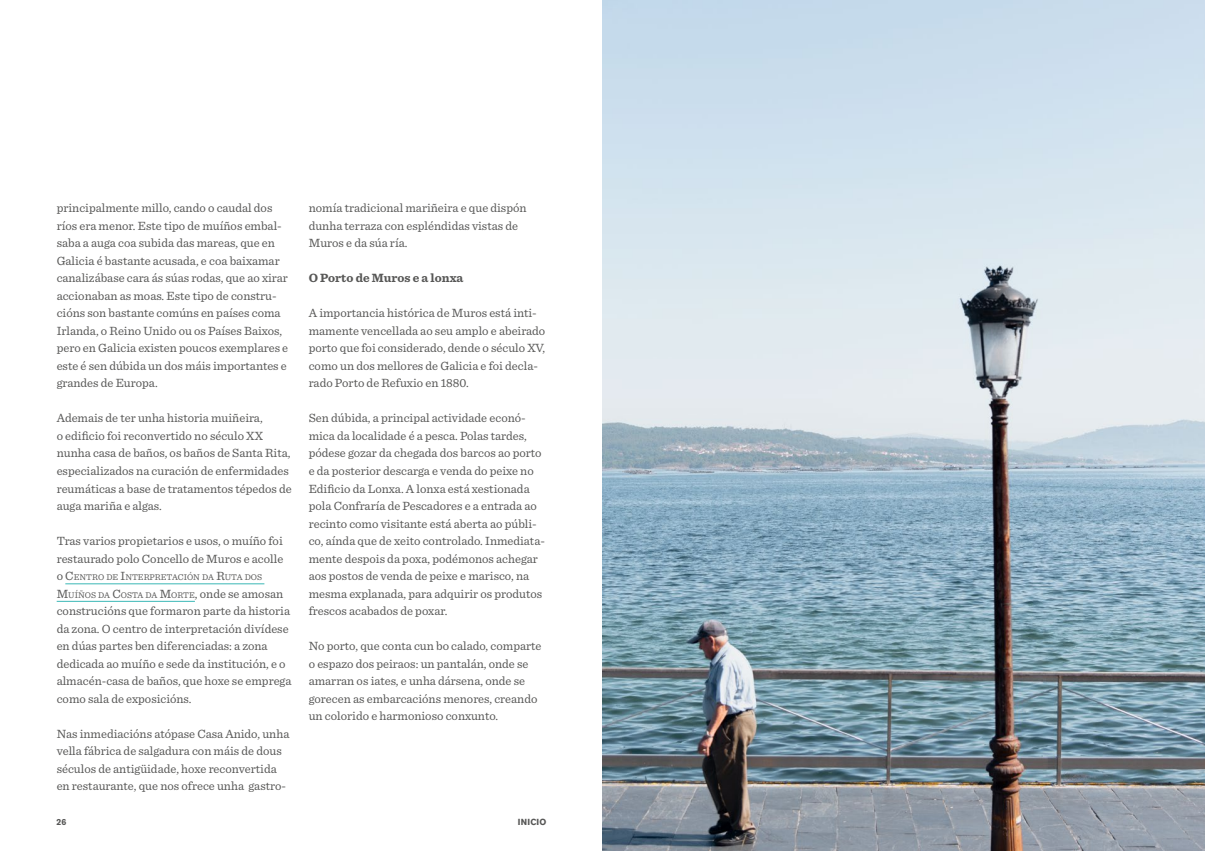
<style>
.page{position:relative;width:1205px;height:851px;background:#fff}
.page>*{position:absolute;margin:0;border:0;box-sizing:border-box;transform-origin:0 0}
.t1{font:12.5px/17.5px "Sentinel";color:#575756}
.t2{font:700 12.5px "Sentinel";color:#575756}
.t3{font:8.75px/17.5px "Sentinel";color:#575756}
.t4{font:700 8.75px "Akzidenz Grotesk BE";letter-spacing:.02em;color:#575756}
.s1{font-size:12.5px}
</style>
<div class="page">
<hr style="left:65px;top:583px;width:199px;height:1px;background:#3bb7b6">
<hr style="left:57px;top:601px;width:138px;height:1px;background:#3bb7b6">
<img style="left:602px;top:0;width:603px;height:850px">
<p class="t1" style="left:57px;top:198px;width:233px">principalmente millo, cando o caudal dos ríos era menor. Este tipo de muíños embal&shy;saba a auga coa subida das mareas, que en Galicia é bastante acusada, e coa baixamar canalizábase cara ás súas rodas, que ao xirar accionaban as moas. Este tipo de constru&shy;cións son bastante comúns en países coma Irlanda, o Reino Unido ou os Países Baixos, pero en Galicia existen poucos exemplares e este é sen dúbida un dos máis importantes e grandes de Europa.</p>
<p class="t1" style="left:57px;top:408px;width:237px">Ademais de ter unha historia muiñeira,<br>o edificio foi reconvertido no século XX nunha casa de baños, os baños de Santa Rita, especializados na curación de enfermidades reumáticas a base de tratamentos tépedos de auga mariña e algas.</p>
<p class="t1" style="left:57px;top:531px;width:228px">Tras varios propietarios e usos, o muíño foi restaurado polo Concello de Muros e acolle</p>
<p class="t3" style="left:57px;top:567px;width:228px"><span class="s1">o</span> <span class="s1">C</span>ENTRO DE <span class="s1">I</span>NTERPRETACIÓN DA <span class="s1">R</span>UTA DOS<br><span class="s1">M</span>UÍÑOS DA <span class="s1">C</span>OSTA DA <span class="s1">M</span>ORTE<span class="s1">, onde se amosan</span></p>
<p class="t1" style="left:57px;top:601px;width:236px">construcións que formaron parte da historia da zona. O centro de interpretación divídese en dúas partes ben diferenciadas: a zona dedicada ao muíño e sede da institución, e o almacén-casa de baños, que hoxe se emprega como sala de exposicións.</p>
<p class="t1" style="left:57px;top:723px;width:234px">Nas inmediacións atópase Casa Anido, unha vella fábrica de salgadura con máis de dous séculos de antigüidade, hoxe reconvertida en restaurante, que nos ofrece unha gastro-</p>
<p class="t1" style="left:309px;top:198px;width:219px">nomía tradicional mariñeira e que dispón dunha terraza con espléndidas vistas de<br>Muros e da súa ría.</p>
<p class="t2" style="left:309px;top:268px;width:156px">O Porto de Muros e a lonxa</p>
<p class="t1" style="left:309px;top:303px;width:238px">A importancia histórica de Muros está inti&shy;mamente vencellada ao seu amplo e abeirado porto que foi considerado, dende o século XV, como un dos mellores de Galicia e foi decla&shy;rado Porto de Refuxio en 1880.</p>
<p class="t1" style="left:309px;top:408px;width:238px">Sen dúbida, a principal actividade econó&shy;mica da localidade é a pesca. Polas tardes, pódese gozar da chegada dos barcos ao porto e da posterior descarga e venda do peixe no Edificio da Lonxa. A lonxa está xestionada pola Confraría de Pescadores e a entrada ao recinto como visitante está aberta ao públi&shy;co, aínda que de xeito controlado. Inmediata&shy;mente despois da poxa, podémonos achegar aos postos de venda de peixe e marisco, na mesma explanada, para adquirir os produtos frescos acabados de poxar.</p>
<p class="t1" style="left:309px;top:636px;width:234px">No porto, que conta cun bo calado, comparte o espazo dos peiraos: un pantalán, onde se amarran os iates, e unha dársena, onde se gorecen as embarcacións menores, creando un colorido e harmonioso conxunto.</p>
<p class="t4" style="left:56px;top:817px;width:11px">26</p>
<p class="t4" style="left:518px;top:817px;width:30px">INICIO</p>
</div>
